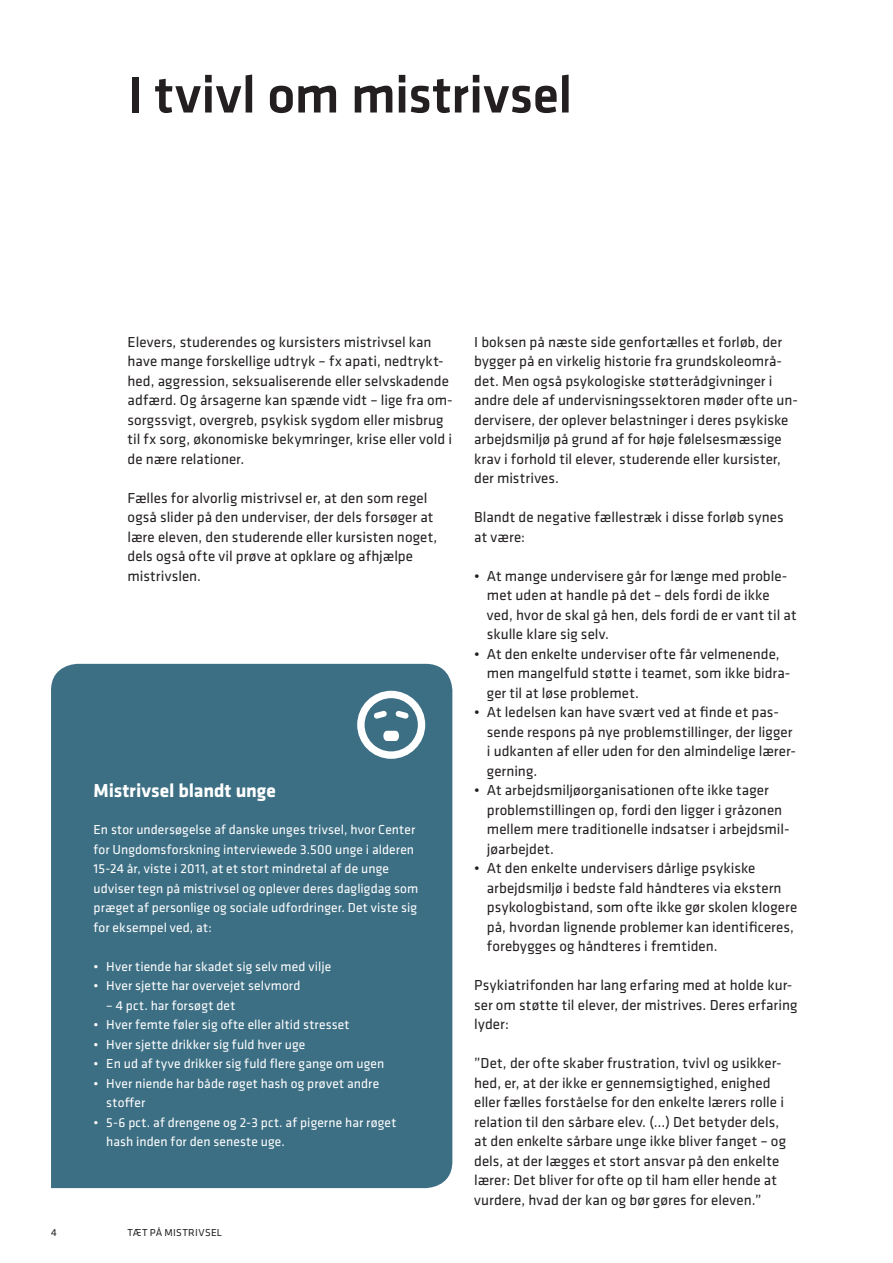
<style>
.page{position:relative;width:893px;height:1263px;background:#fff}
.page>*{position:absolute;margin:0;border:0;box-sizing:border-box;transform-origin:0 0}
.Rubrik-1{font:500 54px "Klavika";color:#231f20}
.Boksrubrik{font:700 19.5px "Klavika";letter-spacing:-.005em;color:#fff}
.Brød{font:15px/19.5px "Klavika";color:#231f20}
.Brød-indryk{font:15px/19.5px "Klavika";color:#231f20}
.Boksbrød_indryk{font:13.5px/19.5px "Klavika";letter-spacing:.01em;color:#fff}
.Boksbrød{font:13.5px/19.5px "Klavika";letter-spacing:.01em;color:#fff}
.t1{font:10.5px "Klavika";letter-spacing:.03em;color:#231f20}
</style>
<div class="page">
<div style="left:51px;top:664px;width:401px;height:524px;background:#3d6f84"></div>
<svg style="left:357px;top:691px;width:68px;height:68px"></svg>
<p class="Rubrik-1" style="left:128px;top:58px;width:446px">I tvivl om mistrivsel</p>
<p class="Brød" style="left:128px;top:331px;width:327px">Elevers, studerendes og kursisters mistrivsel kan have mange forskellige udtryk – fx apati, nedtrykt&shy;hed, aggression, seksualiserende eller selvskadende adfærd. Og årsagerne kan spænde vidt – lige fra om&shy;sorgssvigt, overgreb, psykisk sygdom eller misbrug til fx sorg, økonomiske bekymringer, krise eller vold i de nære relationer.</p>
<p class="Brød" style="left:128px;top:487px;width:311px">Fælles for alvorlig mistrivsel er, at den som regel også slider på den underviser, der dels forsøger at lære eleven, den studerende eller kursisten noget, dels også ofte vil prøve at opklare og afhjælpe mistrivslen.</p>
<p class="Boksrubrik" style="left:94px;top:776px;width:184px">Mistrivsel blandt unge</p>
<p class="Boksbrød" style="left:94px;top:819px;width:326px">En stor undersøgelse af danske unges trivsel, hvor Center for Ungdomsforskning interviewede 3.500 unge i alderen 15-24 år, viste i 2011, at et stort mindretal af de unge udviser tegn på mistrivsel og oplever deres dagligdag som præget af personlige og sociale udfordringer. Det viste sig for eksempel ved, at:</p>
<p class="Boksbrød_indryk" style="left:94px;top:956px;width:239px">• Hver tiende har skadet sig selv med vilje</p>
<p class="Boksbrød_indryk" style="left:94px;top:975px;width:209px">• Hver sjette har overvejet selvmord</p>
<p class="Boksbrød_indryk" style="left:106px;top:995px;width:131px">– 4 pct. har forsøgt det</p>
<p class="Boksbrød_indryk" style="left:94px;top:1014px;width:258px">• Hver femte føler sig ofte eller altid stresset</p>
<p class="Boksbrød_indryk" style="left:94px;top:1034px;width:213px">• Hver sjette drikker sig fuld hver uge</p>
<p class="Boksbrød_indryk" style="left:94px;top:1053px;width:292px">• En ud af tyve drikker sig fuld flere gange om ugen</p>
<p class="Boksbrød_indryk" style="left:106px;top:1073px;width:274px;text-indent:-13px">• Hver niende har både røget hash og prøvet andre stoffer</p>
<p class="Boksbrød_indryk" style="left:106px;top:1112px;width:291px;text-indent:-13px">• 5-6 pct. af drengene og 2-3 pct. af pigerne har røget hash inden for den seneste uge.</p>
<p class="t1" style="left:51px;top:1225px;width:7px">4</p>
<p class="t1" style="left:128px;top:1225px;width:96px">TÆT PÅ MISTRIVSEL</p>
<p class="Brød" style="left:474px;top:331px;width:325px">I boksen på næste side genfortælles et forløb, der bygger på en virkelig historie fra grundskoleområ&shy;det. Men også psykologiske støtterådgivninger i andre dele af undervisningssektoren møder ofte un&shy;dervisere, der oplever belastninger i deres psykiske arbejdsmiljø på grund af for høje følelsesmæssige krav i forhold til elever, studerende eller kursister, der mistrives.</p>
<p class="Brød" style="left:474px;top:507px;width:311px">Blandt de negative fællestræk i disse forløb synes at være:</p>
<p class="Brød-indryk" style="left:487px;top:565px;width:311px;text-indent:-13px">• At mange undervisere går for længe med proble&shy;met uden at handle på det – dels fordi de ikke ved, hvor de skal gå hen, dels fordi de er vant til at skulle klare sig selv.</p>
<p class="Brød-indryk" style="left:487px;top:643px;width:305px;text-indent:-13px">• At den enkelte underviser ofte får velmenende, men mangelfuld støtte i teamet, som ikke bidra&shy;ger til at løse problemet.</p>
<p class="Brød-indryk" style="left:487px;top:702px;width:311px;text-indent:-13px">• At ledelsen kan have svært ved at finde et pas&shy;sende respons på nye problemstillinger, der ligger i udkanten af eller uden for den almindelige lærer&shy;gerning.</p>
<p class="Brød-indryk" style="left:487px;top:780px;width:304px;text-indent:-13px">• At arbejdsmiljøorganisationen ofte ikke tager problemstillingen op, fordi den ligger i gråzonen mellem mere traditionelle indsatser i arbejdsmil&shy;jøarbejdet.</p>
<p class="Brød-indryk" style="left:487px;top:858px;width:312px;text-indent:-13px">• At den enkelte undervisers dårlige psykiske arbejdsmiljø i bedste fald håndteres via ekstern psykologbistand, som ofte ikke gør skolen klogere på, hvordan lignende problemer kan identificeres, forebygges og håndteres i fremtiden.</p>
<p class="Brød" style="left:474px;top:975px;width:325px">Psykiatrifonden har lang erfaring med at holde kur&shy;ser om støtte til elever, der mistrives. Deres erfaring lyder:</p>
<p class="Brød" style="left:474px;top:1053px;width:313px">”Det, der ofte skaber frustration, tvivl og usikker&shy;hed, er, at der ikke er gennemsigtighed, enighed eller fælles forståelse for den enkelte lærers rolle i relation til den sårbare elev. (…) Det betyder dels, at den enkelte sårbare unge ikke bliver fanget – og dels, at der lægges et stort ansvar på den enkelte lærer: Det bliver for ofte op til ham eller hende at vurdere, hvad der kan og bør gøres for eleven.”</p>
</div>
